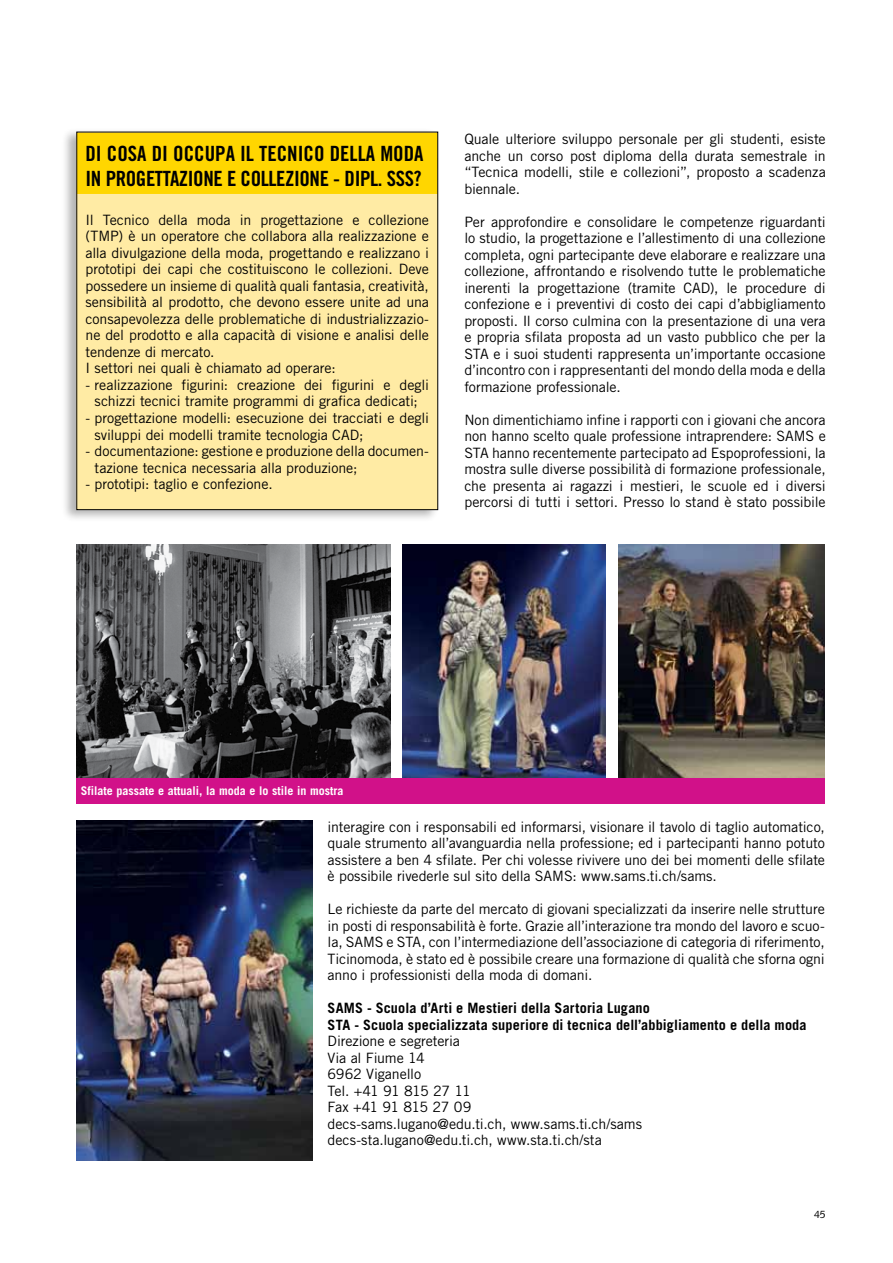
<style>
.page{position:relative;width:893px;height:1263px;background:#fff}
.page>*{position:absolute;margin:0;border:0;box-sizing:border-box;transform-origin:0 0}
.t1{font:21px/25.2px "Trade Gothic Bold Cond Twenty";letter-spacing:-.02em;color:#000}
.t2{font:14.25px/16.5px "Trade Gothic";letter-spacing:-.01em;color:#000;text-align:justify}
.t3{font:700 14.25px/16.5px "Trade Gothic";letter-spacing:.01em;color:#000}
.t4{font:700 12px "Trade Gothic";color:#fff}
.t5{font:10.5px "Syntax";color:#000}
</style>
<div class="page">
<div style="left:61px;top:128px;width:378px;height:394px;background:#000;opacity:.3"></div>
<div style="left:77px;top:132px;width:361px;height:378px;background:#ffeba4"></div>
<div style="left:77px;top:133px;width:361px;height:36px;background:#ffd600"></div>
<div style="left:77px;top:158px;width:361px;height:36px;background:#ffd600"></div>
<img style="left:77px;top:545px;width:314px;height:234px">
<img style="left:402px;top:545px;width:203px;height:234px">
<img style="left:618px;top:545px;width:207px;height:234px">
<div style="left:77px;top:779px;width:748px;height:25px;background:#d11189"></div>
<img style="left:77px;top:821px;width:236px;height:340px">
<h1 class="t1" style="left:85px;top:141px;width:339px">DI COSA DI OCCUPA IL TECNICO DELLA MODA<br>IN PROGETTAZIONE E COLLEZIONE - DIPL. SSS?</h1>
<p class="t2" style="left:85px;top:211px;width:345px;text-align:left">Il Tecnico della moda in progettazione e collezione (TMP) è un operatore che collabora alla realizzazione e alla divulgazione della moda, progettando e realizzano i prototipi dei capi che costituiscono le collezioni. Deve possedere un insieme di qualità quali fantasia, creatività, sensibilità al prodotto, che devono essere unite ad una consapevolezza delle problematiche di industrializzazio&shy;ne del prodotto e alla capacità di visione e analisi delle tendenze di mercato.<br>I settori nei quali è chiamato ad operare:</p>
<p class="t2" style="left:85px;top:376px;width:345px;text-align:center">- realizzazione figurini: creazione dei figurini e degli schizzi tecnici tramite programmi di grafica dedicati;</p>
<p class="t2" style="left:95px;top:409px;width:336px;text-indent:-9px">- progettazione modelli: esecuzione dei tracciati e degli sviluppi dei modelli tramite tecnologia CAD;</p>
<p class="t2" style="left:95px;top:442px;width:336px;text-indent:-9px">- documentazione: gestione e produzione della documen&shy;tazione tecnica necessaria alla produzione;</p>
<p class="t2" style="left:85px;top:475px;width:189px">- prototipi: taglio e confezione.</p>
<p class="t2" style="left:464px;top:131px;width:363px">Quale ulteriore sviluppo personale per gli studenti, esiste anche un corso post diploma della durata semestrale in “Tecnica modelli, stile e collezioni”, proposto a scadenza biennale.</p>
<p class="t2" style="left:464px;top:213px;width:363px">Per approfondire e consolidare le competenze riguardanti lo studio, la progettazione e l’allestimento di una collezione completa, ogni partecipante deve elaborare e realizzare una collezione, affrontando e risolvendo tutte le problematiche inerenti la progettazione (tramite CAD), le procedure di confezione e i preventivi di costo dei capi d’abbigliamento proposti. Il corso culmina con la presentazione di una vera e propria sfilata proposta ad un vasto pubblico che per la STA e i suoi studenti rappresenta un’importante occasione d’incontro con i rappresentanti del mondo della moda e della formazione professionale.</p>
<p class="t2" style="left:464px;top:411px;width:363px">Non dimentichiamo infine i rapporti con i giovani che ancora non hanno scelto quale professione intraprendere: SAMS e STA hanno recentemente partecipato ad Espoprofessioni, la mostra sulle diverse possibilità di formazione professionale, che presenta ai ragazzi i mestieri, le scuole ed i diversi percorsi di tutti i settori. Presso lo stand è stato possibile</p>
<p class="t4" style="left:81px;top:784px;width:264px">Sfilate passate e attuali, la moda e lo stile in mostra</p>
<p class="t2" style="left:328px;top:818px;width:499px">interagire con i responsabili ed informarsi, visionare il tavolo di taglio automatico, quale strumento all’avanguardia nella professione; ed i partecipanti hanno potuto assistere a ben 4 sfilate. Per chi volesse rivivere uno dei bei momenti delle sfilate è possibile rivederle sul sito della SAMS: www.sams.ti.ch/sams.</p>
<p class="t2" style="left:328px;top:901px;width:499px">Le richieste da parte del mercato di giovani specializzati da inserire nelle strutture in posti di responsabilità è forte. Grazie all’interazione tra mondo del lavoro e scuo&shy;la, SAMS e STA, con l’intermediazione dell’associazione di categoria di riferimento, Ticinomoda, è stato ed è possibile creare una formazione di qualità che sforna ogni anno i professionisti della moda di domani.</p>
<p class="t3" style="left:328px;top:1000px;width:481px">SAMS - Scuola d’Arti e Mestieri della Sartoria Lugano<br>STA - Scuola specializzata superiore di tecnica dell’abbigliamento e della moda</p>
<p class="t2" style="left:328px;top:1033px;width:316px;text-align:left">Direzione e segreteria<br>Via al Fiume 14<br>6962 Viganello<br>Tel. +41 91 815 27 11<br>Fax +41 91 815 27 09 decs-sams.lugano@edu.ti.ch, www.sams.ti.ch/sams decs-sta.lugano@edu.ti.ch, www.sta.ti.ch/sta</p>
<p class="t5" style="left:814px;top:1208px;width:13px">45</p>
</div>
